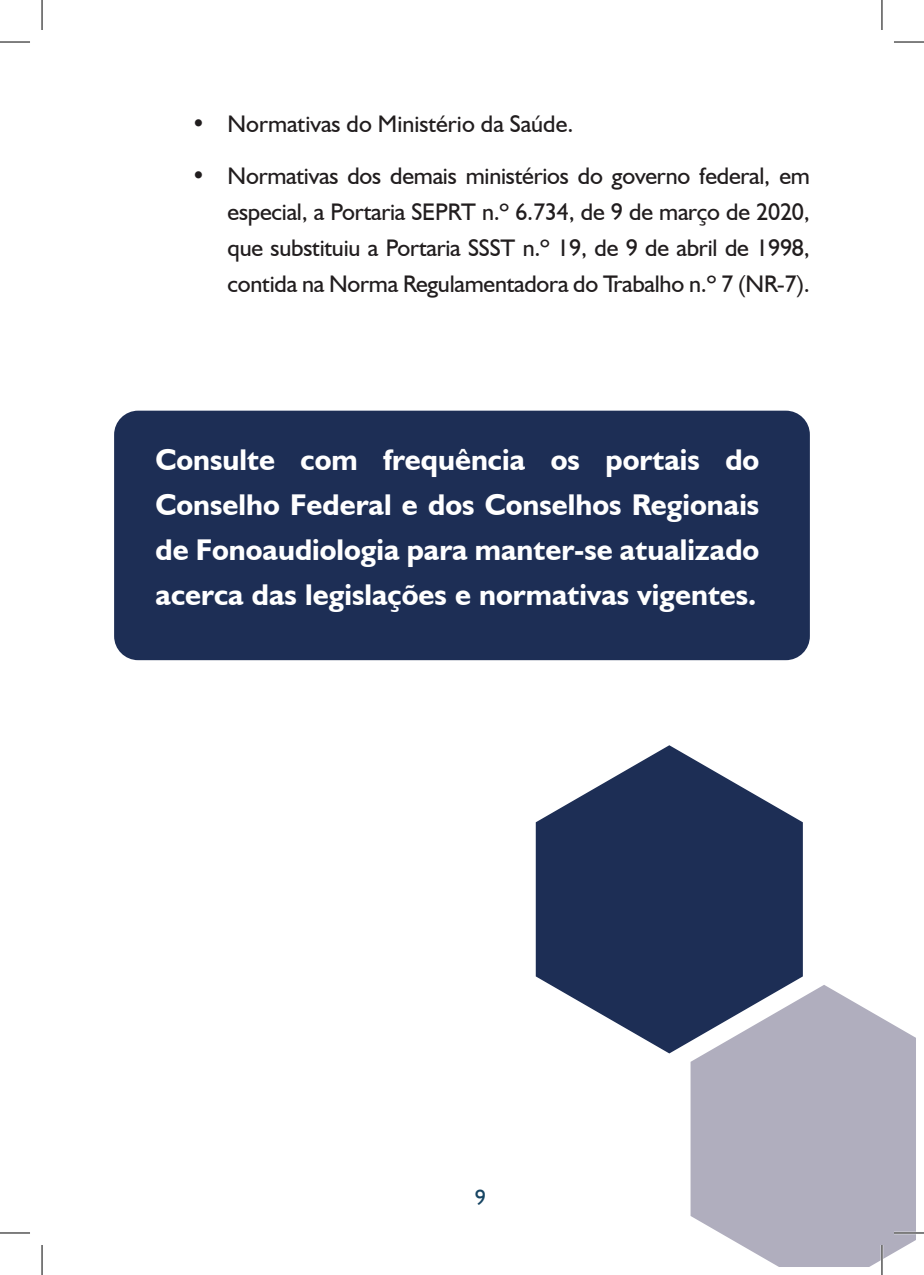
<style>
.page{position:relative;width:924px;height:1275px;background:#fff}
.page>*{position:absolute;margin:0;border:0;box-sizing:border-box;transform-origin:0 0}
.t1{font:700 30px/45px "Humanist 521 BT";color:#fff;text-align:justify}
.t2{font:24px/36px "Humanist 521 BT";letter-spacing:-.01em;color:#211d1e;text-align:justify}
.t3{font:22px "Humanist 521 BT";color:#174563}
</style>
<div class="page">
<div style="left:114px;top:411px;width:695px;height:249px;background:#1d2e55;border-radius:24px"></div>
<svg style="left:690px;top:985px;width:225px;height:282px;background:#b7b6c4"></svg>
<svg style="left:535px;top:745px;width:267px;height:308px;fill:#1d2e55"></svg>
<hr style="left:893px;top:1231px;width:30px;height:3px;background:#fff">
<hr style="left:880px;top:1245px;width:2px;height:30px;background:#fff">
<hr style="left:0;top:42px;width:30px;height:1px;background:#000">
<hr style="left:893px;top:42px;width:30px;height:1px;background:#000">
<hr style="left:0;top:1232px;width:30px;height:1px;background:#000">
<hr style="left:893px;top:1232px;width:30px;height:1px;background:#000">
<hr style="left:42px;top:0;width:1px;height:30px;background:#000">
<hr style="left:42px;top:1245px;width:1px;height:30px;background:#000">
<hr style="left:881px;top:0;width:1px;height:30px;background:#000">
<hr style="left:881px;top:1245px;width:1px;height:30px;background:#000">
<p class="t2" style="left:191px;top:106px;width:383px">• Normativas do Ministério da Saúde.</p>
<p class="t2" style="left:227px;top:158px;width:583px;text-indent:-36px">• Normativas dos demais ministérios do governo federal, em especial, a Portaria SEPRT n.º 6.734, de 9 de março de 2020, que substituiu a Portaria SSST n.º 19, de 9 de abril de 1998, contida na Norma Regulamentadora do Trabalho n.º 7 (NR-7).</p>
<p class="t1" style="left:155px;top:436px;width:605px">Consulte com frequência os portais do Conselho Federal e dos Conselhos Regionais de Fonoaudiologia para manter-se atualizado acerca das legislações e normativas vigentes.</p>
<p class="t3" style="left:474px;top:1183px;width:13px">9</p>
</div>
